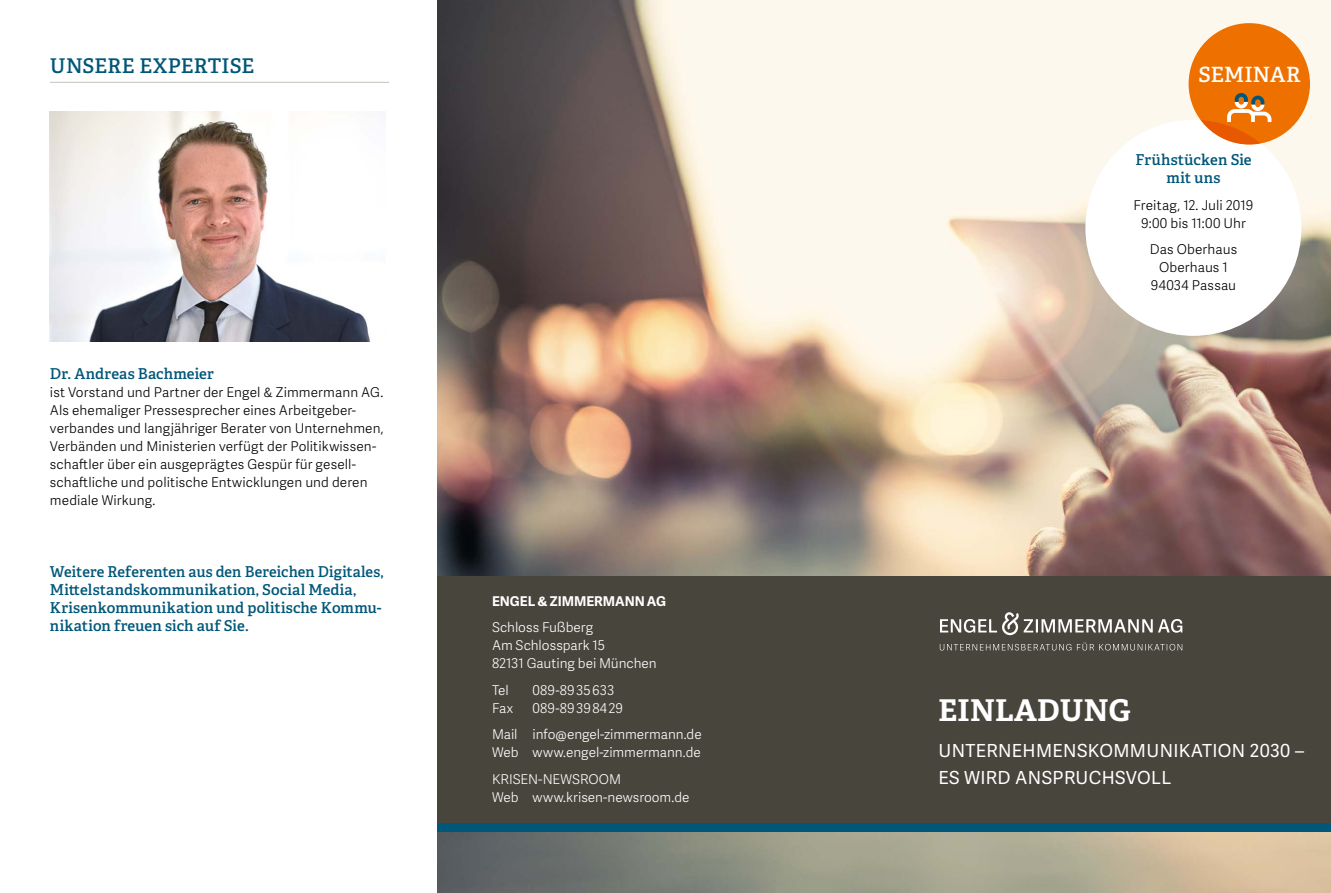
<style>
.page{position:relative;width:1331px;height:893px;background:#fff}
.page>*{position:absolute;margin:0;border:0;box-sizing:border-box;transform-origin:0 0}
.t1{font:700 30px "Adelle Basic";letter-spacing:.01em;color:#fff}
.t2{font:600 21px "Adelle";letter-spacing:.005em;color:#fff}
.t3{font:600 20.25px "Adelle";letter-spacing:.005em;color:#005779}
.t4{font:18px/27px "Adelle Sans";letter-spacing:.02em;color:#fff}
.t5{font:600 15px/18px "Adelle";letter-spacing:.005em;color:#005779}
.t6{font:13.5px/18px "Adelle Sans Lt";letter-spacing:.01em;color:#000;text-align:center}
.t7{font:13.5px/18px "Adelle Sans Lt";color:#fff}
.t8{font:700 13.5px "Adelle Sans";color:#fff}
</style>
<div class="page">
<img style="left:438px;top:0;width:893px;height:576px">
<img style="left:438px;top:831px;width:893px;height:62px">
<img style="left:50px;top:112px;width:321px;height:230px">
<div style="left:438px;top:576px;width:893px;height:247px;background:#48453c"></div>
<div style="left:438px;top:823px;width:893px;height:8px;background:#005779"></div>
<div style="left:1085px;top:120px;width:216px;height:216px;background:#fff;border-radius:50%"></div>
<hr style="left:50px;top:82px;width:339px;height:1px;background:#cdcac5">
<div style="left:1188px;top:23px;width:122px;height:122px;background:#ee7100;border-radius:50%"></div>
<svg style="left:1201px;top:93px;width:70px;height:52px"></svg>
<svg style="left:940px;top:612px;width:242px;height:38px"></svg>
<h3 class="t3" style="left:50px;top:53px;width:206px">UNSERE EXPERTISE</h3>
<p class="t5" style="left:50px;top:365px;width:165px">Dr. Andreas Bachmeier</p>
<p class="t6" style="left:50px;top:383px;width:335px;text-align:left">ist Vorstand und Partner der Engel &amp; Zimmermann AG.<br>Als ehemaliger Pressesprecher eines Arbeitgeber&shy;verbandes und langjähriger Berater von Unternehmen, Verbänden und Ministerien verfügt der Politikwissen&shy;schaftler über ein ausgeprägtes Gespür für gesell&shy;schaftliche und politische Entwicklungen und deren mediale Wirkung.</p>
<p class="t5" style="left:50px;top:563px;width:335px">Weitere Referenten aus den Bereichen Digitales, Mittelstandskommunikation, Social Media, Krisenkommunikation und politische Kommu&shy;nikation freuen sich auf Sie.</p>
<p class="t8" style="left:492px;top:591px;width:176px">ENGEL &amp; ZIMMERMANN AG</p>
<p class="t7" style="left:492px;top:618px;width:166px">Schloss Fußberg<br>Am Schlosspark 15<br>82131 Gauting bei München</p>
<p class="t7" style="left:492px;top:681px;width:18px">Tel</p>
<p class="t7" style="left:532px;top:681px;width:83px">089-89 35 633</p>
<p class="t7" style="left:492px;top:699px;width:23px">Fax</p>
<p class="t7" style="left:492px;top:694px;width:211px;line-height:26.5px;text-indent:41px">089-89 39 84 29<br>Mail info@engel-zimmermann.de</p>
<p class="t7" style="left:492px;top:739px;width:210px;line-height:26.5px">Web www.engel-zimmermann.de<br>KRISEN-NEWSROOM</p>
<p class="t7" style="left:492px;top:788px;width:199px">Web www.krisen-newsroom.de</p>
<h2 class="t2" style="left:1199px;top:61px;width:103px">SEMINAR</h2>
<p class="t5" style="left:1135px;top:151px;width:118px;text-align:center">Frühstücken Sie mit uns</p>
<p class="t6" style="left:1134px;top:195px;width:121px">Freitag, 12. Juli 2019<br>9:00 bis 11:00 Uhr</p>
<p class="t6" style="left:1150px;top:240px;width:89px">Das Oberhaus<br>Oberhaus 1<br>94034 Passau</p>
<h1 class="t1" style="left:938px;top:691px;width:193px">EINLADUNG</h1>
<h3 class="t4" style="left:938px;top:737px;width:367px">UNTERNEHMENSKOMMUNIKATION 2030 –<br>ES WIRD ANSPRUCHSVOLL</h3>
</div>
